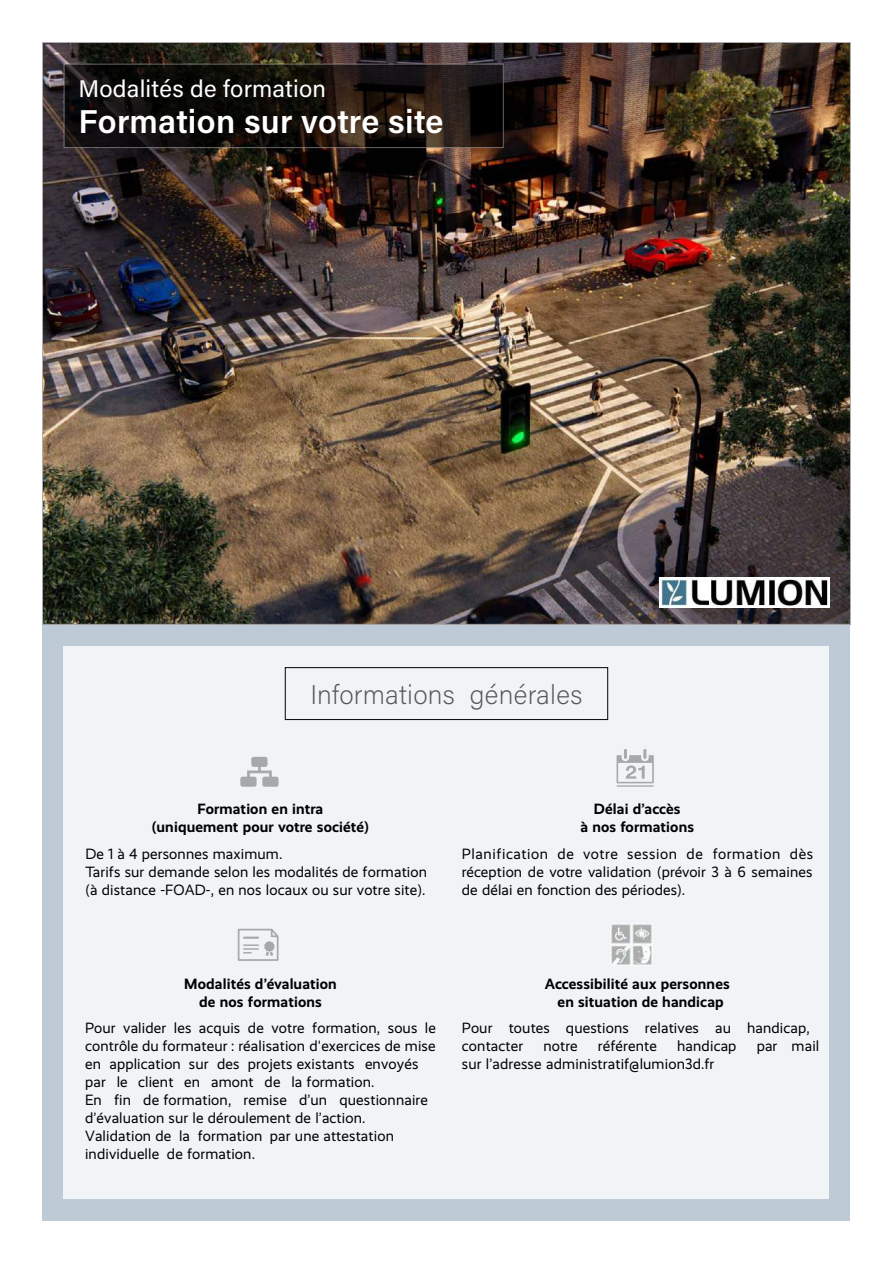
<style>
.page{position:relative;width:893px;height:1263px;background:#fff}
.page>*{position:absolute;margin:0;border:0;box-sizing:border-box;transform-origin:0 0}
.t1{font:600 33px "Acumin Pro";letter-spacing:.005em;color:#fff}
.t2{font:200 27px "Acumin Pro";letter-spacing:.01em;color:#575756}
.t3{font:24px "Acumin Pro";letter-spacing:.01em;color:#fff}
.t4{font:15px/18px "Realist";letter-spacing:.01em;color:#000}
.t5{font:700 15px/18px "Realist";letter-spacing:.01em;color:#000;text-align:center}
</style>
<div class="page">
<div style="left:43px;top:625px;width:807px;height:595px;background:#becbd6"></div>
<img style="left:44px;top:44px;width:805px;height:579px">
<svg style="left:66px;top:66px;width:436px;height:80px"></svg>
<div style="left:64px;top:646px;width:765px;height:553px;background:#f0f4f7"></div>
<div style="left:285px;top:667px;width:323px;height:53px;border:1px solid #000"></div>
<svg style="left:616px;top:749px;width:38px;height:38px"></svg>
<svg style="left:238px;top:929px;width:41px;height:32px"></svg>
<svg style="left:240px;top:757px;width:39px;height:30px"></svg>
<img style="left:659px;top:577px;width:170px;height:31px">
<img style="left:610px;top:923px;width:43px;height:42px">
<h3 class="t3" style="left:78px;top:72px;width:249px">Modalités de formation</h3>
<h1 class="t1" style="left:78px;top:98px;width:367px">Formation sur votre site</h1>
<h2 class="t2" style="left:310px;top:675px;width:274px">Informations générales</h2>
<p class="t5" style="left:152px;top:800px;width:219px">Formation en intra<br>(uniquement pour votre société)</p>
<p class="t4" style="left:85px;top:845px;width:343px">De 1 à 4 personnes maximum.<br>Tarifs sur demande selon les modalités de formation (à distance -FOAD-, en nos locaux ou sur votre site).</p>
<p class="t5" style="left:580px;top:800px;width:115px">Délai d’accès<br>à nos formations</p>
<p class="t4" style="left:462px;top:845px;width:353px;text-align:justify">Planification de votre session de formation dès réception de votre validation (prévoir 3 à 6 semaines de délai en fonction des périodes).</p>
<p class="t5" style="left:184px;top:974px;width:154px">Modalités d’évaluation de nos formations</p>
<p class="t4" style="left:85px;top:1019px;width:352px">Pour valider les acquis de votre formation, sous le contrôle du formateur : réalisation d'exercices de mise en application sur des projets existants envoyés par le client en amont de la formation.<br>En fin de formation, remise d’un questionnaire d’évaluation sur le déroulement de l’action.<br>Validation de la formation par une attestation individuelle de formation.</p>
<p class="t5" style="left:545px;top:974px;width:187px">Accessibilité aux personnes en situation de handicap</p>
<p class="t4" style="left:462px;top:1019px;width:349px">Pour toutes questions relatives au handicap, contacter</p>
<p class="t4" style="left:543px;top:1037px;width:36px">notre</p>
<p class="t4" style="left:598px;top:1037px;width:60px">référente</p>
<p class="t4" style="left:677px;top:1037px;width:61px">handicap</p>
<p class="t4" style="left:757px;top:1037px;width:64px">par mail</p>
<p class="t4" style="left:462px;top:1055px;width:254px">sur l’adresse administratif@lumion3d.fr</p>
</div>
